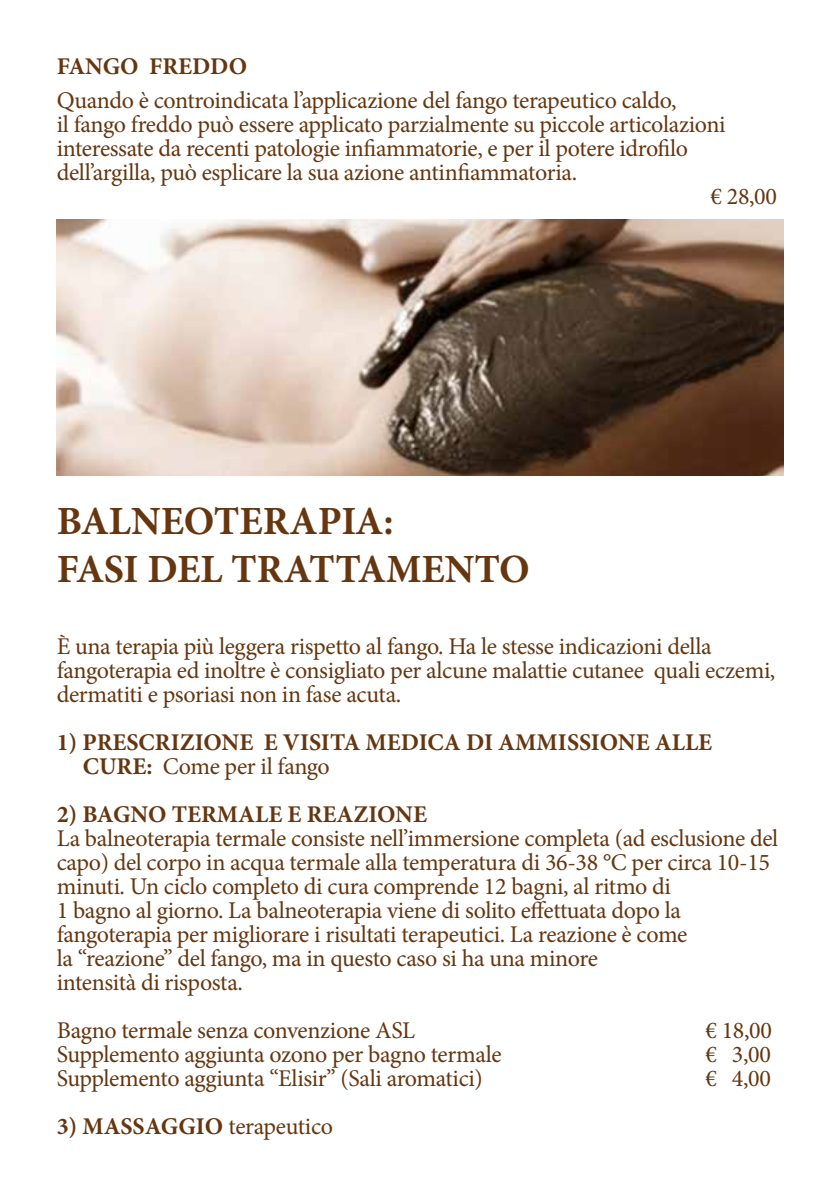
<style>
.page{position:relative;width:840px;height:1191px;background:#fff}
.page>*{position:absolute;margin:0;border:0;box-sizing:border-box;transform-origin:0 0}
.t1{font:700 40px/48px "Minion Pro";color:#65360f}
.t2{font:24px/24px "Minion Pro";letter-spacing:-.015em;color:#65360f}
.t3{font:700 24px/24px "Minion Pro";color:#65360f}
.s1{font-weight:400}
</style>
<div class="page">
<img style="left:57px;top:219px;width:725px;height:256px">
<p class="t3" style="left:57px;top:54px;width:192px">FANGO FREDDO</p>
<p class="t2" style="left:57px;top:88px;width:621px">Quando è controindicata l’applicazione del fango terapeutico caldo,</p>
<p class="t2" style="left:57px;top:112px;width:670px">il fango freddo può essere applicato parzialmente su piccole articolazioni</p>
<p class="t2" style="left:57px;top:136px;width:632px">interessate da recenti patologie infiammatorie, e per il potere idrofilo</p>
<p class="t2" style="left:57px;top:160px;width:521px">dell’argilla, può esplicare la sua azione antinfiammatoria.</p>
<p class="t2" style="left:710px;top:184px;width:68px">€ 28,00</p>
<h1 class="t1" style="left:57px;top:496px;width:474px">BALNEOTERAPIA:<br>FASI DEL TRATTAMENTO</h1>
<p class="t2" style="left:57px;top:634px;width:719px">È una terapia più leggera rispetto al fango. Ha le stesse indicazioni della fangoterapia ed inoltre è consigliato per alcune malattie cutanee quali eczemi, dermatiti e psoriasi non in fase acuta.</p>
<p class="t3" style="left:83px;top:730px;width:630px;text-indent:-26px">1) PRESCRIZIONE E VISITA MEDICA DI AMMISSIONE ALLE<br>CURE: <span class="s1">Come per il fango</span></p>
<p class="t3" style="left:57px;top:802px;width:371px">2) BAGNO TERMALE E REAZIONE</p>
<p class="t2" style="left:57px;top:826px;width:722px">La balneoterapia termale consiste nell’immersione completa (ad esclusione del capo) del corpo in acqua termale alla temperatura di 36-38 °C per circa 10-15 minuti. Un ciclo completo di cura comprende 12 bagni, al ritmo di<br>1 bagno al giorno. La balneoterapia viene di solito effettuata dopo la fangoterapia per migliorare i risultati terapeutici. La reazione è come<br>la “reazione” del fango, ma in questo caso si ha una minore<br>intensità di risposta.</p>
<p class="t2" style="left:57px;top:1018px;width:359px">Bagno termale senza convenzione ASL</p>
<p class="t2" style="left:705px;top:1018px;width:68px">€ 18,00</p>
<p class="t2" style="left:57px;top:1042px;width:446px">Supplemento aggiunta ozono per bagno termale</p>
<p class="t2" style="left:705px;top:1042px;width:67px">€ 3,00</p>
<p class="t2" style="left:57px;top:1066px;width:427px">Supplemento aggiunta “Elisir” (Sali aromatici)</p>
<p class="t2" style="left:705px;top:1066px;width:67px">€ 4,00</p>
<p class="t3" style="left:57px;top:1114px;width:278px">3) MASSAGGIO <span class="s1">terapeutico</span></p>
</div>
